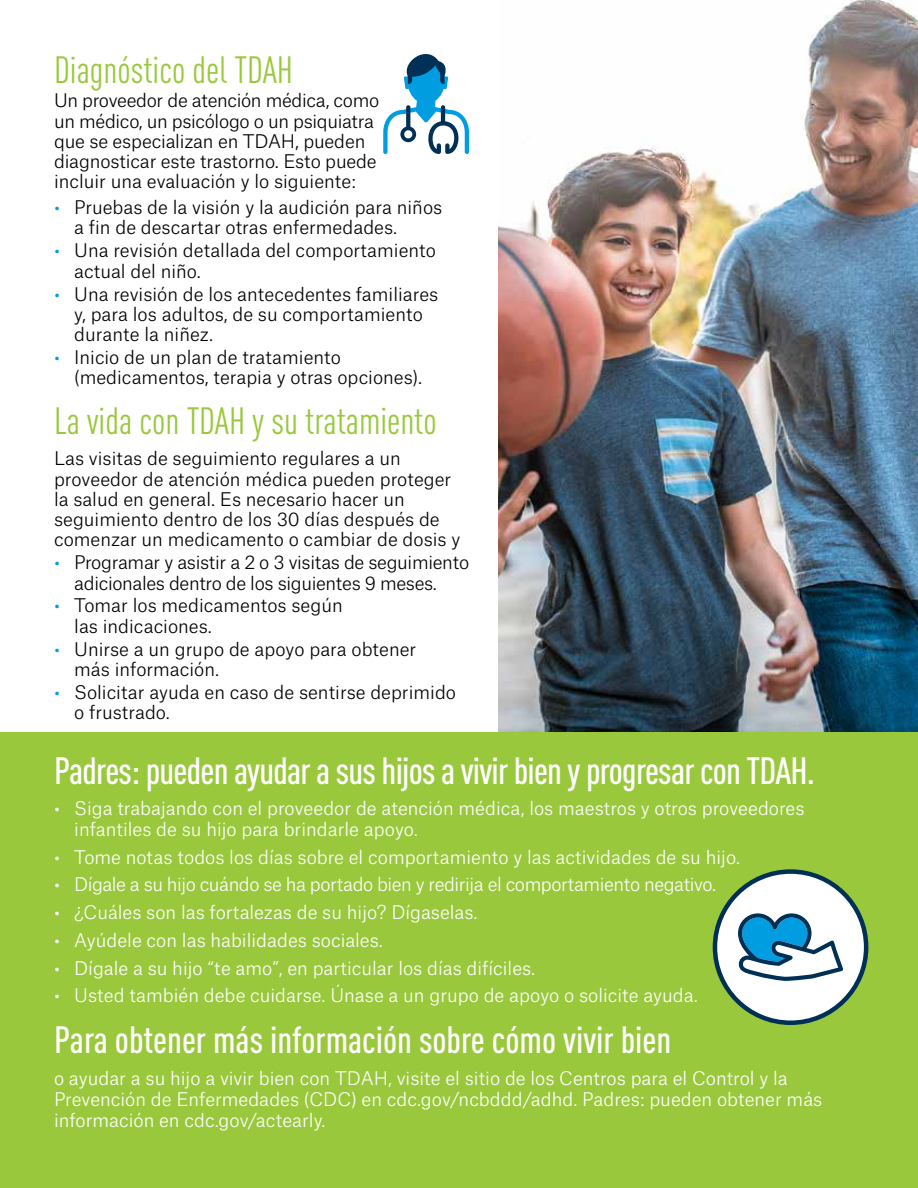
<style>
.page{position:relative;width:918px;height:1188px;background:#fff}
.page>*{position:absolute;margin:0;border:0;box-sizing:border-box;transform-origin:0 0}
.t1{font:500 condensed 37.5px "DINOT";letter-spacing:-.02em;color:#fff}
.t2{font:condensed 37.5px "DINOT";color:#9ac83c}
.t3{font:500 condensed 37.5px "DINOT";color:#fff}
.t4{font:300 18px/20.2px "Atlas Grotesk";color:#000}
.t5{font:300 18px/21px "Atlas Grotesk";color:#fff}
.t6{font:300 18px/20.2px "Atlas Grotesk";letter-spacing:-.02em;color:#000}
.t7{font:300 18px "Atlas Grotesk";letter-spacing:-.025em;color:#fff}
.s1{color:#009de1}
</style>
<div class="page">
<svg style="left:383px;top:54px;width:86px;height:100px"></svg>
<img style="left:498px;top:0;width:420px;height:732px">
<div style="left:0;top:732px;width:918px;height:456px;background:#9ac83c"></div>
<div style="left:715px;top:872px;width:151px;height:151px;background:#fff;border-radius:50%"></div>
<svg style="left:738px;top:913px;width:105px;height:68px"></svg>
<div style="left:713px;top:869px;width:155px;height:156px;border:4px solid #003055;border-radius:50%"></div>
<h2 class="t2" style="left:54px;top:48px;width:241px">Diagnóstico del TDAH</h2>
<p class="t4" style="left:54px;top:89px;width:327px">Un proveedor de atención médica, como un médico, un psicólogo o un psiquiatra que se especializan en TDAH, pueden diagnosticar este trastorno. Esto puede incluir una evaluación y lo siguiente:</p>
<p class="t4" style="left:74px;top:195px;width:370px;text-indent:-20px"><span class="s1">•</span> Pruebas de la visión y la audición para niños a fin de descartar otras enfermedades.</p>
<p class="t4" style="left:74px;top:239px;width:363px;text-indent:-20px"><span class="s1">•</span> Una revisión detallada del comportamiento actual del niño.</p>
<p class="t4" style="left:74px;top:282px;width:366px;text-indent:-20px"><span class="s1">•</span> Una revisión de los antecedentes familiares y, para los adultos, de su comportamiento durante la niñez.</p>
<p class="t4" style="left:74px;top:345px;width:350px;text-indent:-20px"><span class="s1">•</span> Inicio de un plan de tratamiento (medicamentos, terapia y otras opciones).</p>
<h2 class="t2" style="left:54px;top:399px;width:384px">La vida con TDAH y su tratamiento</h2>
<p class="t4" style="left:54px;top:447px;width:408px">Las visitas de seguimiento regulares a un proveedor de atención médica pueden proteger la salud en general. Es necesario hacer un seguimiento dentro de los 30 días después de comenzar un medicamento o cambiar de dosis y</p>
<p class="t6" style="left:74px;top:551px;width:396px;text-indent:-20px"><span class="s1">•</span> Programar y asistir a 2 o 3 visitas de seguimiento adicionales dentro de los siguientes 9 meses.</p>
<p class="t4" style="left:74px;top:594px;width:270px;text-indent:-20px"><span class="s1">•</span> Tomar los medicamentos según las indicaciones.</p>
<p class="t4" style="left:74px;top:637px;width:344px;text-indent:-20px"><span class="s1">•</span> Unirse a un grupo de apoyo para obtener más información.</p>
<p class="t4" style="left:74px;top:680px;width:383px;text-indent:-20px"><span class="s1">•</span> Solicitar ayuda en caso de sentirse deprimido o frustrado.</p>
<p class="t1" style="left:54px;top:748px;width:763px">Padres: pueden ayudar a sus hijos a vivir bien y progresar con TDAH.</p>
<p class="t5" style="left:74px;top:796px;width:732px;text-indent:-20px">• Siga trabajando con el proveedor de atención médica, los maestros y otros proveedores infantiles de su hijo para brindarle apoyo.</p>
<p class="t5" style="left:54px;top:844px;width:688px">• Tome notas todos los días sobre el comportamiento y las actividades de su hijo.</p>
<p class="t7" style="left:54px;top:870px;width:664px">• Dígale a su hijo cuándo se ha portado bien y redirija el comportamiento negativo.</p>
<p class="t5" style="left:54px;top:900px;width:425px">• ¿Cuáles son las fortalezas de su hijo? Dígaselas.</p>
<p class="t5" style="left:54px;top:928px;width:330px">• Ayúdele con las habilidades sociales.</p>
<p class="t5" style="left:54px;top:955px;width:483px">• Dígale a su hijo “te amo”, en particular los días difíciles.</p>
<p class="t5" style="left:54px;top:983px;width:645px">• Usted también debe cuidarse. Únase a un grupo de apoyo o solicite ayuda.</p>
<p class="t3" style="left:54px;top:1017px;width:619px">Para obtener más información sobre cómo vivir bien</p>
<p class="t5" style="left:54px;top:1066px;width:770px">o ayudar a su hijo a vivir bien con TDAH, visite el sitio de los Centros para el Control y la<br>Prevención de Enfermedades (CDC) en cdc.gov/ncbddd/adhd. Padres: pueden obtener más información en cdc.gov/actearly.</p>
</div>
